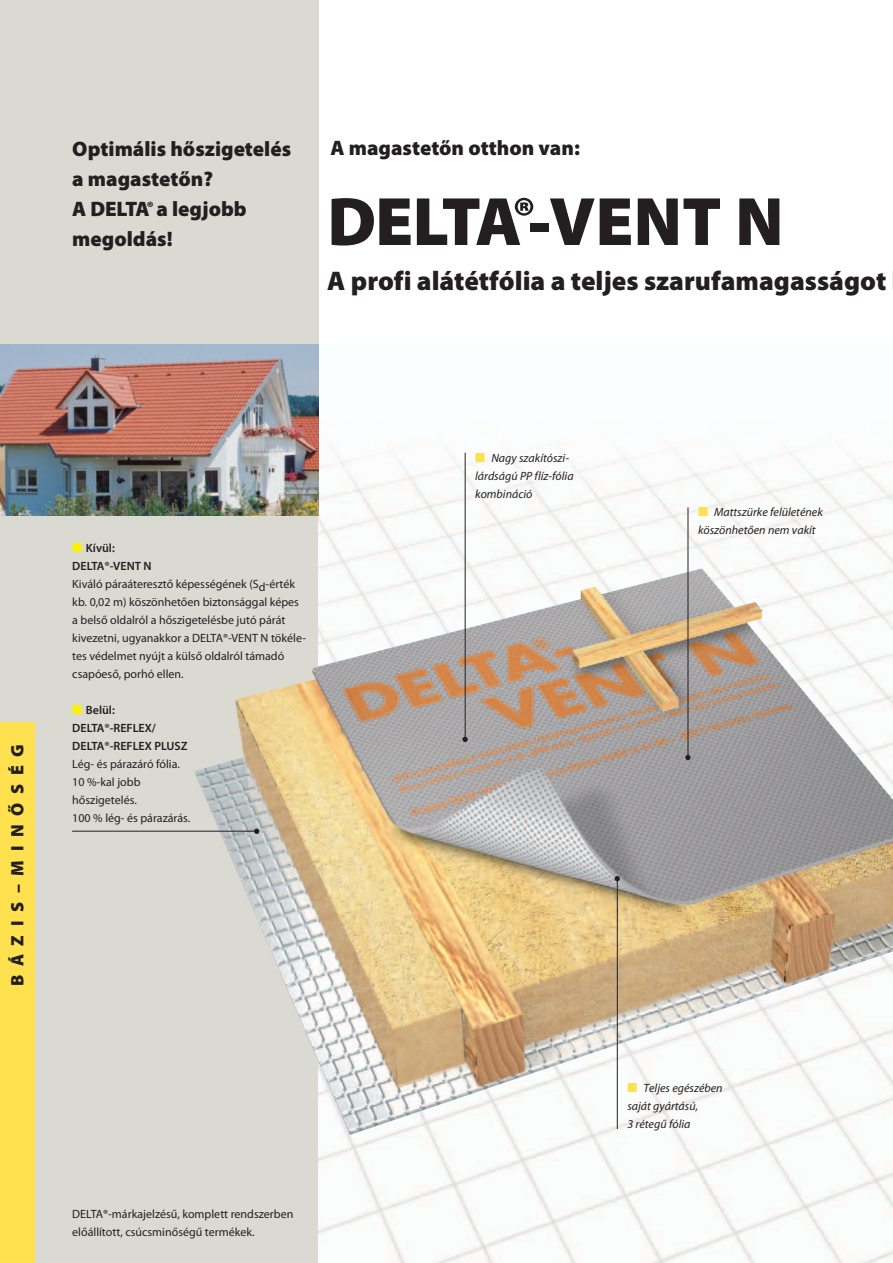
<style>
.page{position:relative;width:893px;height:1263px;background:#fff}
.page>*{position:absolute;margin:0;border:0;box-sizing:border-box;transform-origin:0 0}
.t1{font:900 69px "Delta Myriad Pro";letter-spacing:-.035em;color:#231f20}
.t2{font:900 27px "Myriad Pro Doerken";color:#231f20}
.t3{font:900 21px/30px "Myriad Pro Doerken";color:#231f20}
.t4{font:900 18px "Myriad Pro Doerken";letter-spacing:.48em;color:#231f20}
.t5{font:12px/18px "Myriad Pro Doerken";color:#231f20}
.t6{font:italic 12px/18px "Myriad Pro Doerken";color:#231f20}
.t7{font:600 12px/18px "Myriad Pro Doerken";color:#231f20}
.s1{font-family:"Delta Myriad Pro"}
.s2{font-family:"Myriad Pro Doerken"}
.s3{color:#fff101}
.s4{font-weight:600;font-style:normal;color:#ffe04e}
</style>
<div class="page">
<div style="left:0;top:0;width:319px;height:1263px;background:#dad9d2"></div>
<img style="left:319px;top:446px;width:574px;height:817px">
<img style="left:195px;top:568px;width:698px;height:567px">
<hr style="left:465px;top:453px;width:1px;height:286px;background:#231f20">
<svg style="left:462px;top:737px;width:6px;height:5px"></svg>
<hr style="left:688px;top:507px;width:1px;height:251px;background:#231f20">
<svg style="left:685px;top:755px;width:6px;height:5px"></svg>
<hr style="left:617px;top:877px;width:1px;height:252px;background:#231f20">
<svg style="left:615px;top:876px;width:5px;height:5px"></svg>
<svg style="left:254px;top:829px;width:5px;height:5px"></svg>
<hr style="left:72px;top:831px;width:184px;height:1px;background:#231f20">
<img style="left:0;top:344px;width:319px;height:172px">
<div style="left:0;top:723px;width:34px;height:540px;background:#ffe04e"></div>
<h3 class="t3" style="left:72px;top:133px;width:220px">Optimális hőszigetelés a magastetőn?<br>A <span class="s1">DELTA®</span> a legjobb megoldás!</h3>
<h3 class="t3" style="left:330px;top:132px;width:251px">A magastetőn otthon van:</h3>
<h1 class="t1" style="left:327px;top:176px;width:458px">DELTA®-V<span class="s2">ENT N</span></h1>
<h2 class="t2" style="left:327px;top:263px;width:560px">A profi alátétfólia a teljes szarufamagasságot</h2>
<h3 class="t4" style="left:5px;top:986px;width:244px;rotate:-90deg">BÁZIS–MINŐSÉG</h3>
<p class="t7" style="left:72px;top:538px;width:81px"><span class="s3">■</span> Kívül:<br>DELTA®-VENT N</p>
<p class="t5" style="left:72px;top:575px;width:235px">Kiváló páraáteresztő képességének (Sd-érték kb. 0,02 m) köszönhetően biztonsággal képes a belső oldalról a hőszigetelésbe jutó párát kivezetni, ugyanakkor a DELTA®-VENT N tökéle&shy;tes védelmet nyújt a külső oldalról támadó csapóeső, porhó ellen.</p>
<p class="t7" style="left:72px;top:700px;width:117px"><span class="s3">■</span> Belül:<br>DELTA®-REFLEX/<br>DELTA®-REFLEX PLUSZ</p>
<p class="t5" style="left:72px;top:755px;width:120px">Lég- és párazáró fólia.<br>10 %-kal jobb hőszigetelés.<br>100 % lég- és párazárás.</p>
<p class="t5" style="left:72px;top:1205px;width:223px">DELTA®-márkajelzésű, komplett rendszerben előállított, csúcsminőségű termékek.</p>
<p class="t6" style="left:475px;top:449px;width:100px"><span class="s4">■</span> Nagy szakítószi&shy;lárdságú PP flíz-fólia kombináció</p>
<p class="t6" style="left:698px;top:503px;width:126px"><span class="s4">■</span> Mattszürke felületének köszönhetően nem vakít</p>
<p class="t6" style="left:627px;top:1079px;width:97px"><span class="s4">■</span> Teljes egészében saját gyártású,<br>3 rétegű fólia</p>
</div>
